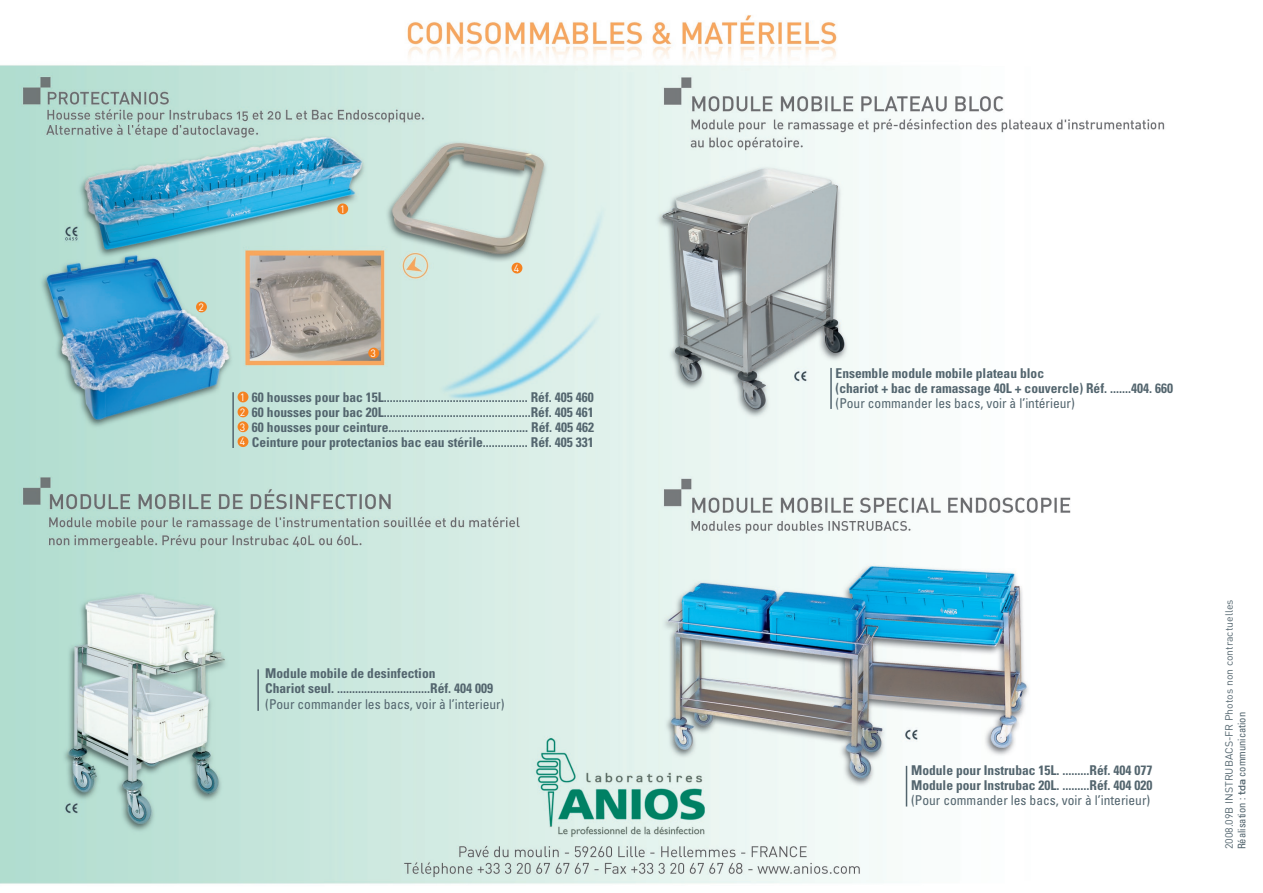
<style>
.page{position:relative;width:1263px;height:893px;background:#fff}
.page>*{position:absolute;margin:0;border:0;box-sizing:border-box;transform-origin:0 0}
.t1{font:700 condensed 13.5px/15px "Univers";color:#53656e}
.t2{font:condensed 13.5px "Univers";color:#53656e}
.t3{font:10.5px "DIN";color:#53656e}
.t4{font:condensed 10.5px "Univers";color:#53656e}
.t5{font:10.5px/14.9px "DIN";color:#fff;text-align:justify}
.s1{font-family:"Handel Gothic";font-weight:500;font-stretch:normal}
</style>
<div class="page">
<img style="left:0;top:15px;width:1165px;height:869px">
<hr style="left:257px;top:669px;width:2px;height:42px;background:#53656e">
<hr style="left:906px;top:766px;width:1px;height:40px;background:#53656e">
<hr style="left:232px;top:392px;width:2px;height:56px;background:#53656e">
<hr style="left:830px;top:368px;width:2px;height:41px;background:#53656e">
<div style="left:338px;top:204px;width:9px;height:10px;background:#f58220;border-radius:50%"></div>
<div style="left:337px;top:203px;width:11px;height:11px;border:2px solid #f58220;border-radius:50%"></div>
<div style="left:197px;top:302px;width:9px;height:10px;background:#f58220;border-radius:50%"></div>
<div style="left:196px;top:302px;width:11px;height:10px;border:2px solid #f58220;border-radius:50%"></div>
<div style="left:369px;top:348px;width:9px;height:10px;background:#f58220;border-radius:50%"></div>
<div style="left:368px;top:348px;width:11px;height:10px;border:2px solid #f58220;border-radius:50%"></div>
<div style="left:512px;top:263px;width:10px;height:10px;background:#f58220;border-radius:50%"></div>
<div style="left:512px;top:263px;width:10px;height:10px;border:2px solid #f58220;border-radius:50%"></div>
<div style="left:238px;top:392px;width:10px;height:10px;background:#f58220;border-radius:50%"></div>
<div style="left:238px;top:392px;width:10px;height:10px;border:2px solid #f58220;border-radius:50%"></div>
<div style="left:238px;top:407px;width:10px;height:10px;background:#f58220;border-radius:50%"></div>
<div style="left:238px;top:406px;width:10px;height:11px;border:2px solid #f58220;border-radius:50%"></div>
<div style="left:238px;top:422px;width:10px;height:9px;background:#f58220;border-radius:50%"></div>
<div style="left:238px;top:421px;width:10px;height:11px;border:2px solid #f58220;border-radius:50%"></div>
<div style="left:238px;top:437px;width:10px;height:9px;background:#f58220;border-radius:50%"></div>
<div style="left:238px;top:436px;width:10px;height:11px;border:2px solid #f58220;border-radius:50%"></div>
<p class="t5" style="left:198px;top:299px;width:7px">2</p>
<p class="t5" style="left:340px;top:201px;width:7px">1</p>
<p class="t5" style="left:371px;top:345px;width:7px">3</p>
<p class="t5" style="left:514px;top:260px;width:7px">4</p>
<p class="t1" style="left:252px;top:390px;width:344px;text-align:justify">60 housses pour bac 15L................................................ Réf. 405 460<br>60 housses pour bac 20L.................................................Réf. 405 461<br>60 housses pour ceinture.............................................. Réf. 405 462<br>Ceinture pour protectanios bac eau stérile............... Réf. 405 331</p>
<p class="t5" style="left:240px;top:389px;width:7px">1<br>2<br>3<br>4</p>
<p class="t1" style="left:265px;top:666px;width:229px">Module mobile de desinfection<br>Chariot seul. ...............................Réf. 404 009</p>
<p class="t2" style="left:265px;top:695px;width:241px">(Pour commander les bacs, voir à l’interieur)</p>
<p class="t1" style="left:836px;top:365px;width:339px">Ensemble module mobile plateau bloc<br>(chariot + bac de ramassage 40L + couvercle) Réf. .......404. 660</p>
<p class="t2" style="left:836px;top:394px;width:241px">(Pour commander les bacs, voir à l’intérieur)</p>
<p class="t1" style="left:911px;top:763px;width:243px">Module pour Instrubac 15L. .........Réf. 404 077<br>Module pour Instrubac 20L. .........Réf. 404 020</p>
<p class="t2" style="left:911px;top:792px;width:241px">(Pour commander les bacs, voir à l’interieur)</p>
<p class="t3" style="left:1222px;top:849px;width:251px;rotate:-90deg">2008.09B INSTRUBACS-FR Photos non contractuelles</p>
<p class="t4" style="left:1235px;top:849px;width:139px;rotate:-90deg">Réalisation : <span class="s1">tda</span> communication</p>
</div>
